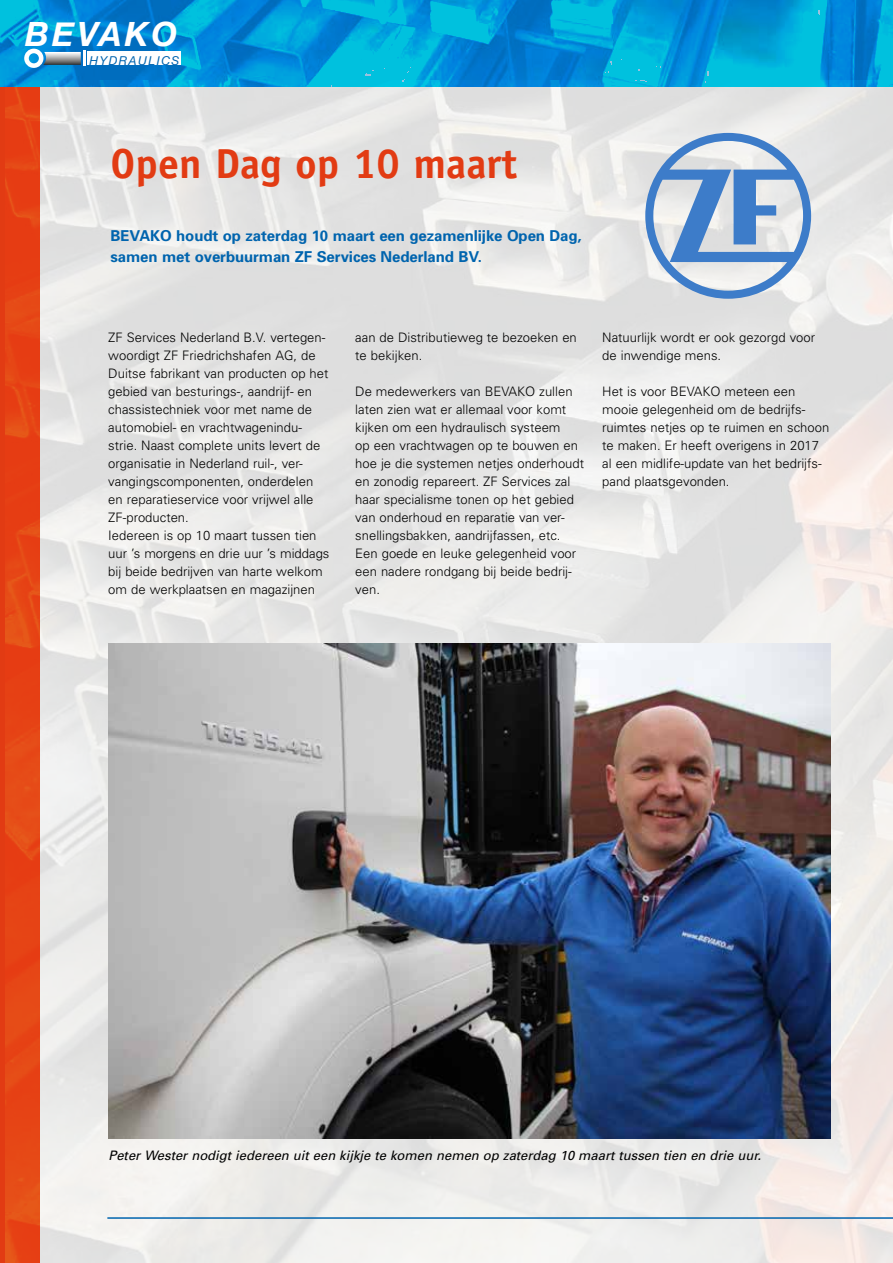
<style>
.page{position:relative;width:893px;height:1263px;background:#fff}
.page>*{position:absolute;margin:0;border:0;box-sizing:border-box;transform-origin:0 0}
.t1{font:700 42px "Officina Sans";color:#e23b13}
.t2{font:italic 700 33.45px "Helvetica Neue";letter-spacing:.08em;color:#fff}
.t3{font:700 15px/21px "Univers";letter-spacing:-.005em;color:#0064ae}
.t4{font:300 13.05px/18px "Univers";color:#000}
.t5{font:italic 13.05px "Univers";color:#000}
.t6{font:italic 12.15px "Helvetica Neue";letter-spacing:.12em;color:#0064ae}
</style>
<div class="page">
<div style="left:0;top:0;width:39px;height:1263px;background:#e23b13"></div>
<img style="left:5px;top:86px;width:888px;height:1177px">
<img style="left:0;top:0;width:893px;height:86px">
<div style="left:88px;top:52px;width:93px;height:13px;background:#fff"></div>
<hr style="left:83px;top:51px;width:3px;height:15px;background:#fff">
<svg style="left:24px;top:49px;width:57px;height:19px"></svg>
<hr style="left:107px;top:1217px;width:786px;height:2px;background:#0064ae">
<img style="left:108px;top:643px;width:722px;height:496px">
<svg style="left:645px;top:133px;width:166px;height:166px"></svg>
<h2 class="t2" style="left:25px;top:8px;width:154px">BEVAKO</h2>
<p class="t6" style="left:89px;top:52px;width:92px">HYDRAULICS</p>
<h1 class="t1" style="left:111px;top:137px;width:408px">Open Dag op 10 maart</h1>
<p class="t3" style="left:111px;top:225px;width:473px">BEVAKO houdt op zaterdag 10 maart een gezamenlijke Open Dag, samen met overbuurman ZF Services Nederland BV.</p>
<p class="t4" style="left:108px;top:328px;width:223px">ZF Services Nederland B.V. vertegen&shy;woordigt ZF Friedrichshafen AG, de Duitse fabrikant van producten op het gebied van besturings-, aandrijf- en chassistechniek voor met name de automobiel- en vrachtwagenindu&shy;strie. Naast complete units levert de organisatie in Nederland ruil-, ver&shy;vangingscomponenten, onderdelen en reparatieservice voor vrijwel alle ZF-producten.<br>Iedereen is op 10 maart tussen tien uur ’s morgens en drie uur ’s middags bij beide bedrijven van harte welkom om de werkplaatsen en magazijnen</p>
<p class="t4" style="left:355px;top:328px;width:223px">aan de Distributieweg te bezoeken en te bekijken.</p>
<p class="t4" style="left:355px;top:382px;width:230px">De medewerkers van BEVAKO zullen laten zien wat er allemaal voor komt kijken om een hydraulisch systeem<br>op een vrachtwagen op te bouwen en hoe je die systemen netjes onderhoudt en zonodig repareert. ZF Services zal haar specialisme tonen op het gebied van onderhoud en reparatie van ver&shy;snellingsbakken, aandrijfassen, etc.<br>Een goede en leuke gelegenheid voor een nadere rondgang bij beide bedrij&shy;ven.</p>
<p class="t4" style="left:602px;top:328px;width:214px">Natuurlijk wordt er ook gezorgd voor de inwendige mens.</p>
<p class="t4" style="left:602px;top:382px;width:229px">Het is voor BEVAKO meteen een mooie gelegenheid om de bedrijfs&shy;ruimtes netjes op te ruimen en schoon te maken. Er heeft overigens in 2017 al een midlife-update van het bedrijfs&shy;pand plaatsgevonden.</p>
<p class="t5" style="left:108px;top:1148px;width:654px">Peter Wester nodigt iedereen uit een kijkje te komen nemen op zaterdag 10 maart tussen tien en drie uur.</p>
</div>
